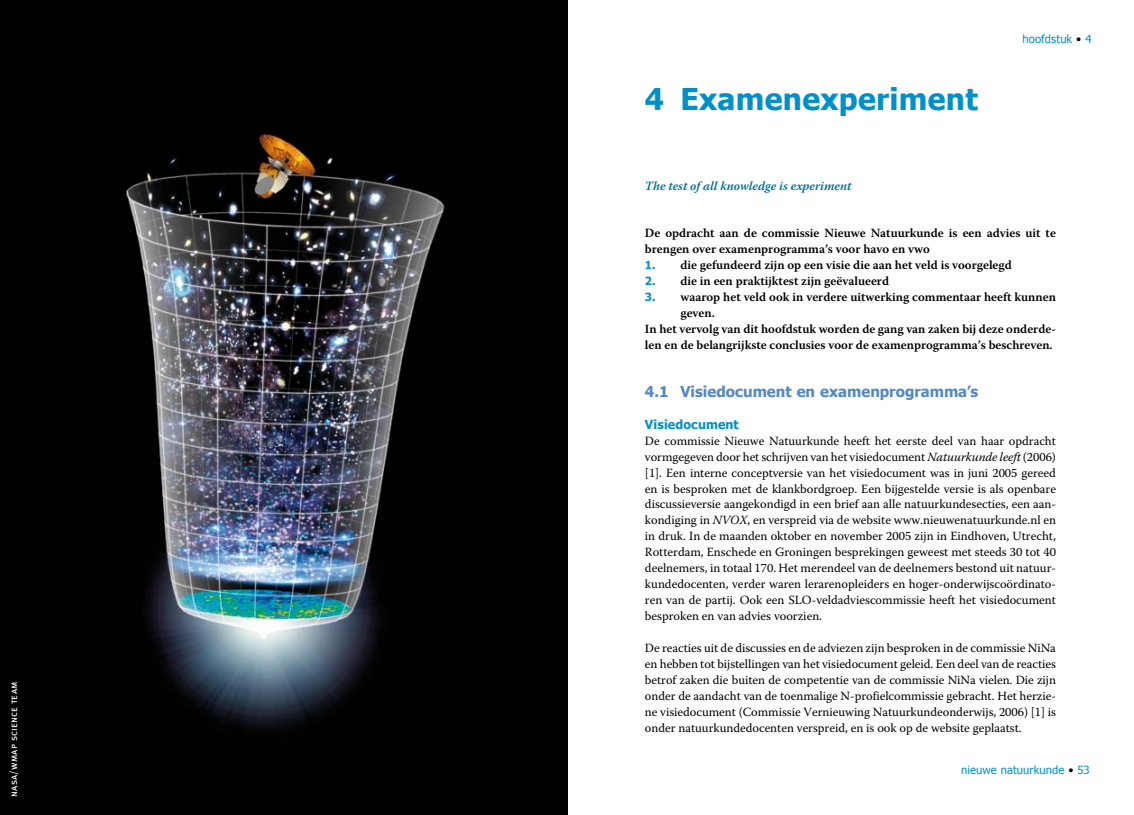
<style>
.page{position:relative;width:1134px;height:815px;background:#fff}
.page>*{position:absolute;margin:0;border:0;box-sizing:border-box;transform-origin:0 0}
.t1{font:700 30px "Tahoma";letter-spacing:.01em;color:#0090c9}
.t2{font:700 15px "Tahoma";letter-spacing:-.005em;color:#5489c2}
.t3{font:12.5px/16px "Warnock Pro";color:#000;text-align:justify}
.t4{font:600 12.5px "Warnock Pro";color:#000}
.t5{font:italic 600 12.5px "Warnock Pro";color:#006b96}
.t6{font:700 12.5px "Tahoma";letter-spacing:.01em;color:#0090c9}
.t7{font:11.25px "Tahoma";letter-spacing:.005em;color:#0090c9}
.t8{font:700 11.25px/16px "Tahoma";color:#0090c9;text-align:justify}
.t9{font:10px "Meta Plus Book Caps";letter-spacing:.03em;color:#fff}
.s1{color:#000}
.s2{font-style:italic}
</style>
<div class="page">
<img style="left:0;top:0;width:567px;height:815px">
<p class="t9" style="left:8px;top:797px;width:117px;rotate:-90deg">nasa/wmap science team</p>
<h1 class="t1" style="left:645px;top:78px;width:334px">4 Examenexperiment</h1>
<p class="t7" style="left:1022px;top:32px;width:61px">hoofdstuk <span class="s1">•</span></p>
<p class="t5" style="left:645px;top:178px;width:208px">The test of all knowledge is experiment</p>
<p class="t4" style="left:645px;top:226px;width:412px">De opdracht aan de commissie Nieuwe Natuurkunde is een advies uit te</p>
<p class="t4" style="left:645px;top:242px;width:286px">brengen over examenprogramma’s voor havo en vwo</p>
<p class="t4" style="left:680px;top:258px;width:333px">die gefundeerd zijn op een visie die aan het veld is voorgelegd</p>
<p class="t4" style="left:680px;top:274px;width:210px">die in een praktijktest zijn geëvalueerd</p>
<p class="t4" style="left:680px;top:290px;width:377px">waarop het veld ook in verdere uitwerking commentaar heeft kunnen</p>
<p class="t4" style="left:680px;top:306px;width:36px">geven.</p>
<p class="t4" style="left:645px;top:321px;width:413px">In het vervolg van dit hoofdstuk worden de gang van zaken bij deze onderde-</p>
<p class="t4" style="left:645px;top:337px;width:409px">len en de belangrijkste conclusies voor de examenprogramma’s beschreven.</p>
<p class="t2" style="left:645px;top:381px;width:335px">4.1 Visiedocument en examenprogramma’s</p>
<p class="t6" style="left:645px;top:415px;width:95px">Visiedocument</p>
<p class="t3" style="left:645px;top:432px;width:413px">De commissie Nieuwe Natuurkunde heeft het eerste deel van haar opdracht vormgegeven door het schrijven van het visiedocument <span class="s2">Natuurkunde leeft</span> (2006) [1]. Een interne conceptversie van het visiedocument was in juni 2005 gereed en is besproken met de klankbordgroep. Een bijgestelde versie is als openbare discussieversie aangekondigd in een brief aan alle natuurkundesecties, een aan&shy;kondiging in <span class="s2">NVOX</span>, en verspreid via de website www.nieuwenatuurkunde.nl en in druk. In de maanden oktober en november 2005 zijn in Eindhoven, Utrecht, Rotterdam, Enschede en Groningen besprekingen geweest met steeds 30 tot 40 deelnemers, in totaal 170. Het merendeel van de deelnemers bestond uit natuur&shy;kundedocenten, verder waren lerarenopleiders en hoger-onderwijscoördinato&shy;ren van de partij. Ook een SLO-veldadviescommissie heeft het visiedocument besproken en van advies voorzien.</p>
<p class="t3" style="left:645px;top:640px;width:413px">De reacties uit de discussies en de adviezen zijn besproken in de commissie NiNa en hebben tot bijstellingen van het visiedocument geleid. Een deel van de reacties betrof zaken die buiten de competentie van de commissie NiNa vielen. Die zijn onder de aandacht van de toenmalige N-profielcommissie gebracht. Het herzie&shy;ne visiedocument (Commissie Vernieuwing Natuurkundeonderwijs, 2006) [1] is onder natuurkundedocenten verspreid, en is ook op de website geplaatst.</p>
<p class="t8" style="left:645px;top:256px;width:12px">1.<br>2.<br>3.</p>
<p class="t7" style="left:961px;top:762px;width:130px">nieuwe natuurkunde <span class="s1">•</span> 53</p>
</div>
